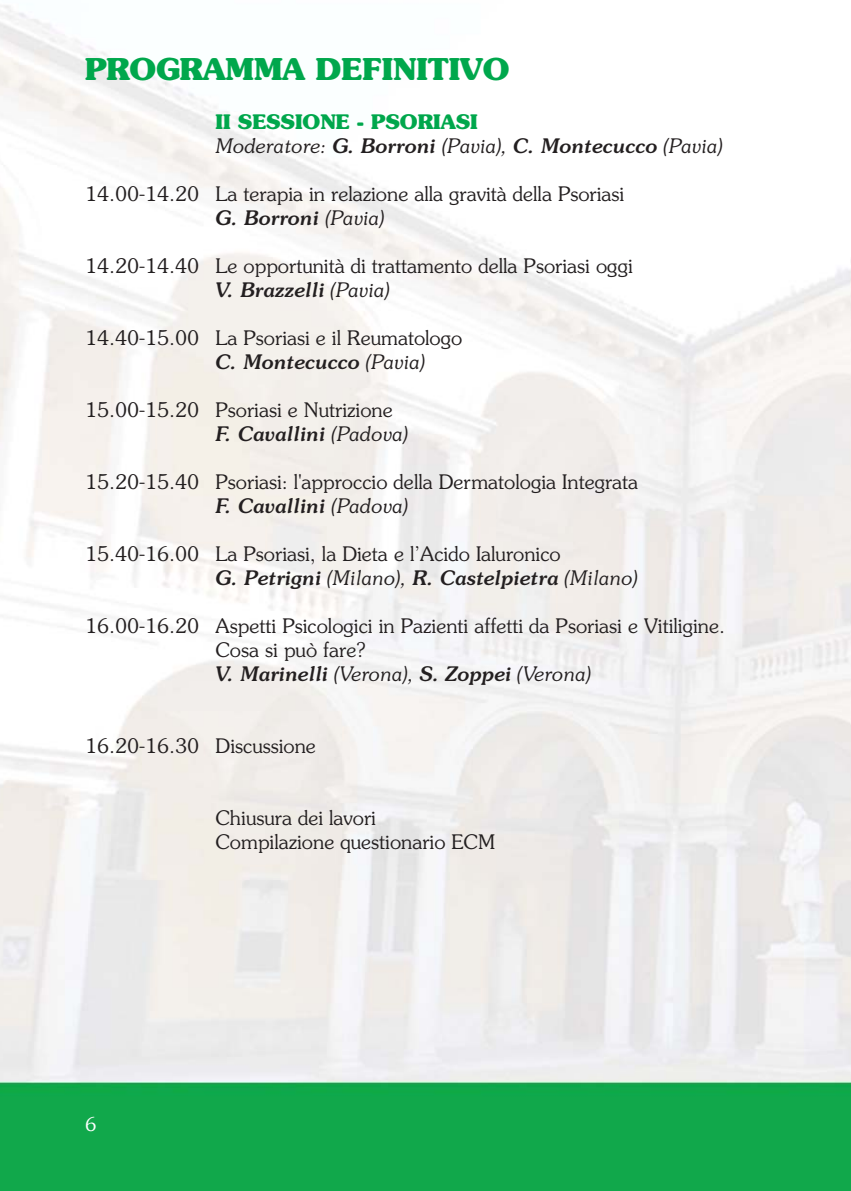
<style>
.page{position:relative;width:851px;height:1191px;background:#fff}
.page>*{position:absolute;margin:0;border:0;box-sizing:border-box;transform-origin:0 0}
.t1{font:700 30px "Souvenir";color:#00a74c}
.t2{font:300 20px/24px "Souvenir";color:#231f20}
.t3{font:italic 300 20px/24px "Souvenir";color:#231f20}
.t4{font:300 19px "Souvenir";color:#fff}
.s1{font-weight:700;font-style:normal;color:#00a74c}
.s2{font-weight:500}
.s3{font-weight:500;font-style:italic}
.s4{font-style:italic}
</style>
<div class="page">
<img style="left:0;top:5px;width:850px;height:1186px">
<h1 class="t1" style="left:85px;top:57px;width:426px">PROGRAMMA DEFINITIVO</h1>
<p class="t3" style="left:215px;top:111px;width:508px"><span class="s1">II SESSIONE - PSORIASI<br></span>Moderatore: <span class="s2">G. Borroni</span> (Pavia), <span class="s2">C. Montecucco</span> (Pavia)</p>
<p class="t2" style="left:215px;top:183px;width:410px;text-indent:-130px">14.00-14.20 La terapia in relazione alla gravità della Psoriasi<br><span class="s3">G. Borroni</span> <span class="s4">(Pavia)</span></p>
<p class="t2" style="left:215px;top:255px;width:418px;text-indent:-130px">14.20-14.40 Le opportunità di trattamento della Psoriasi oggi<br><span class="s3">V. Brazzelli</span> <span class="s4">(Pavia)</span></p>
<p class="t2" style="left:215px;top:327px;width:248px;text-indent:-130px">14.40-15.00 La Psoriasi e il Reumatologo<br><span class="s3">C. Montecucco</span> <span class="s4">(Pavia)</span></p>
<p class="t2" style="left:215px;top:399px;width:194px;text-indent:-130px">15.00-15.20 Psoriasi e Nutrizione<br><span class="s3">F. Cavallini</span> <span class="s4">(Padova)</span></p>
<p class="t2" style="left:215px;top:471px;width:424px;text-indent:-130px">15.20-15.40 Psoriasi: l'approccio della Dermatologia Integrata<br><span class="s3">F. Cavallini</span> <span class="s4">(Padova)</span></p>
<p class="t2" style="left:215px;top:543px;width:423px;text-indent:-130px">15.40-16.00 La Psoriasi, la Dieta e l’Acido Ialuronico<br><span class="s3">G. Petrigni</span> <span class="s4">(Milano),</span> <span class="s3">R. Castelpietra</span> <span class="s4">(Milano)</span></p>
<p class="t2" style="left:215px;top:615px;width:511px;text-indent:-130px">16.00-16.20 Aspetti Psicologici in Pazienti affetti da Psoriasi e Vitiligine.<br>Cosa si può fare?<br><span class="s3">V. Marinelli</span> <span class="s4">(Verona),</span> <span class="s3">S. Zoppei</span> <span class="s4">(Verona)</span></p>
<p class="t2" style="left:85px;top:735px;width:232px">16.20-16.30 Discussione</p>
<p class="t4" style="left:85px;top:1116px;width:13px">6</p>
<p class="t2" style="left:215px;top:807px;width:281px">Chiusura dei lavori<br>Compilazione questionario ECM</p>
</div>
